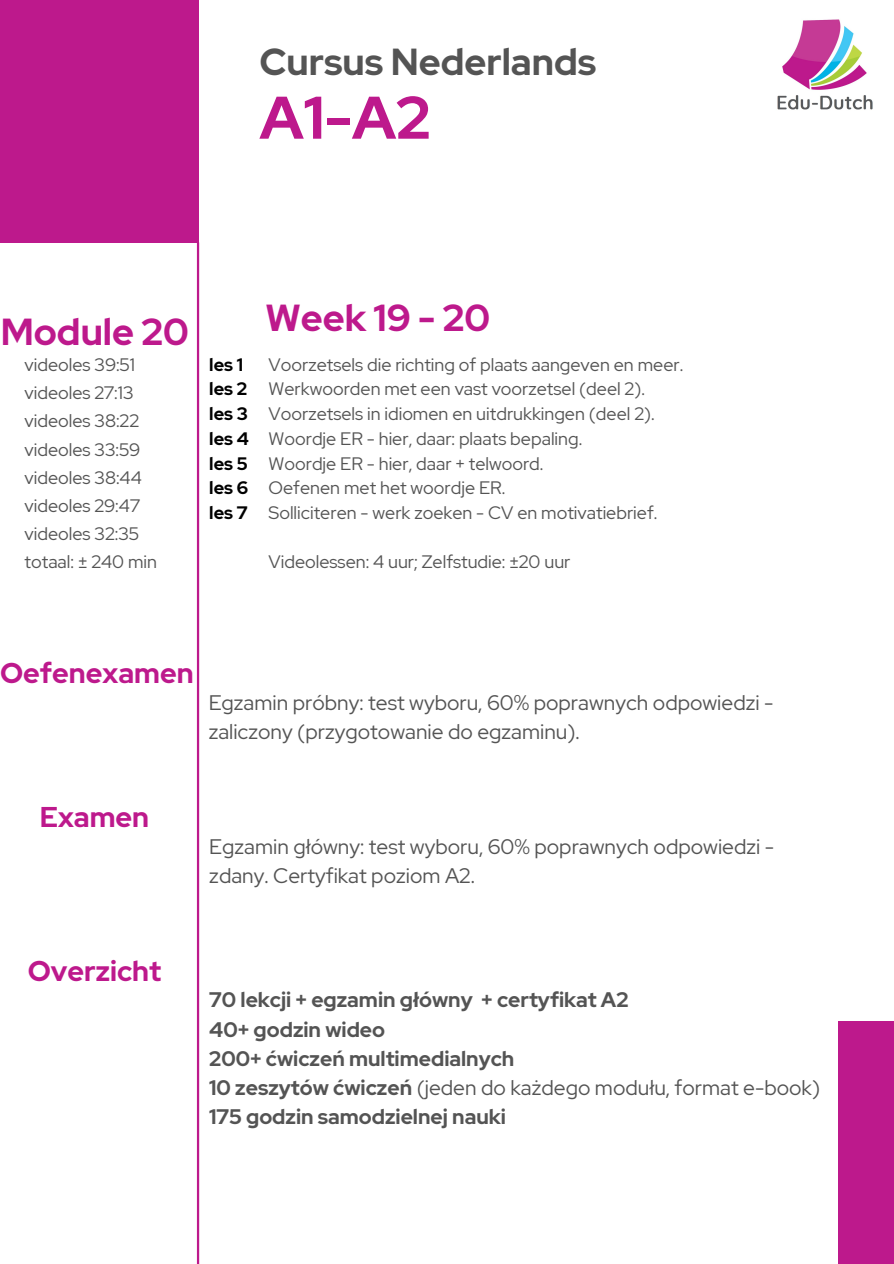
<style>
.page{position:relative;width:894px;height:1264px;background:#fff}
.page>*{position:absolute;margin:0;border:0;box-sizing:border-box;transform-origin:0 0}
.t1{font:700 60px "Red Hat Display";color:#bd198c}
.t2{font:700 37.5px "Red Hat Display";color:#bd198c}
.t3{font:700 37.5px "Red Hat Display";color:#545454}
.t4{font:700 28.5px "Red Hat Display";color:#bd198c}
.t5{font:21px/29.2px "Red Hat Display";color:#545454}
.t6{font:700 21px/29.2px "Red Hat Display";color:#545454}
.t7{font:18px "Red Hat Display";color:#545454}
.t8{font:700 18px/24.8px "Red Hat Display";color:#000}
.s1{font-weight:400}
</style>
<div class="page">
<div style="left:0;top:0;width:199px;height:242px;background:#bd198c"></div>
<div style="left:837px;top:1021px;width:56px;height:242px;background:#bd198c"></div>
<hr style="left:197px;top:242px;width:2px;height:1021px;background:#bd198c">
<img style="left:777px;top:19px;width:96px;height:91px">
<p class="t2" style="left:1px;top:306px;width:189px">Module 20</p>
<p class="t3" style="left:259px;top:37px;width:338px">Cursus Nederlands</p>
<h2 class="t1" style="left:259px;top:78px;width:172px">A1-A2</h2>
<h4 class="t2" style="left:265px;top:292px;width:226px">Week 19 - 20</h4>
<p class="t8" style="left:209px;top:352px;width:41px">les 1 les 2 les 3 les 4 les 5 les 6 les 7</p>
<p class="t7" style="left:268px;top:352px;width:416px">Voorzetsels die richting of plaats aangeven en meer.</p>
<h5 class="t7" style="left:25px;top:353px;width:112px">videoles 39:51</h5>
<p class="t7" style="left:25px;top:381px;width:110px">videoles 27:13</p>
<p class="t7" style="left:25px;top:409px;width:116px">videoles 38:22</p>
<p class="t7" style="left:25px;top:437px;width:117px">videoles 33:59</p>
<p class="t7" style="left:25px;top:465px;width:119px">videoles 38:44</p>
<p class="t7" style="left:25px;top:493px;width:117px">videoles 29:47</p>
<p class="t7" style="left:25px;top:521px;width:116px">videoles 32:35</p>
<p class="t7" style="left:25px;top:549px;width:134px">totaal: ± 240 min</p>
<p class="t7" style="left:268px;top:549px;width:303px">Videolessen: 4 uur; Zelfstudie: ±20 uur</p>
<p class="t7" style="left:268px;top:377px;width:378px">Werkwoorden met een vast voorzetsel (deel 2).</p>
<p class="t7" style="left:268px;top:402px;width:387px">Voorzetsels in idiomen en uitdrukkingen (deel 2).</p>
<p class="t7" style="left:268px;top:426px;width:315px">Woordje ER - hier, daar: plaats bepaling.</p>
<p class="t7" style="left:268px;top:451px;width:276px">Woordje ER - hier, daar + telwoord.</p>
<p class="t7" style="left:268px;top:476px;width:238px">Oefenen met het woordje ER.</p>
<h3 class="t7" style="left:268px;top:501px;width:390px">Solliciteren - werk zoeken - CV en motivatiebrief.</h3>
<h3 class="t4" style="left:0;top:654px;width:195px">Oefenexamen</h3>
<h1 class="t5" style="left:209px;top:687px;width:566px">Egzamin próbny: test wyboru, 60% poprawnych odpowiedzi - zaliczony (przygotowanie do egzaminu).</h1>
<h3 class="t4" style="left:40px;top:798px;width:111px">Examen</h3>
<p class="t5" style="left:209px;top:831px;width:566px">Egzamin główny: test wyboru, 60% poprawnych odpowiedzi - zdany. Certyfikat poziom A2.</p>
<h2 class="t4" style="left:28px;top:951px;width:135px">Overzicht</h2>
<h2 class="t6" style="left:209px;top:985px;width:612px">70 lekcji + egzamin główny + certyfikat A2<br>40+ godzin wideo<br>200+ ćwiczeń multimedialnych<br>10 zeszytów ćwiczeń <span class="s1">(jeden do każdego modułu, format e-book)<br></span>175 godzin samodzielnej nauki</h2>
</div>
